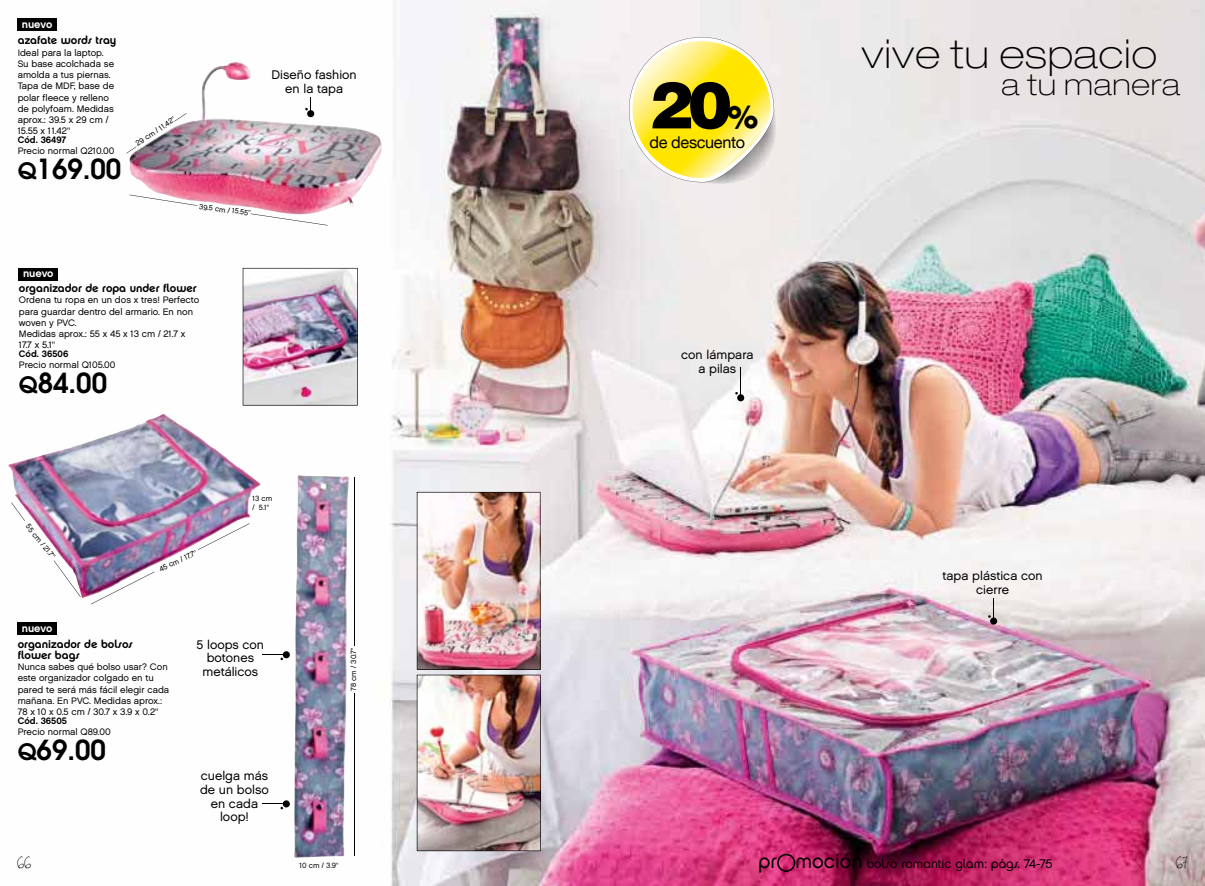
<style>
.page{position:relative;width:1205px;height:886px;background:#fff}
.page>*{position:absolute;margin:0;border:0;box-sizing:border-box;transform-origin:0 0}
.t1{font:900 65px "Helvetica LT Std";color:#000}
.t2{font:100 expanded 40px "Helvetica Neue";letter-spacing:.025em;color:#000}
.t3{font:100 expanded 30px "Helvetica Neue";letter-spacing:.025em;color:#000}
.t4{font:600 27.5px "Avant Garde";color:#000}
.t5{font:16.25px "Helvetica Neue";letter-spacing:-.02em;color:#000}
.t6{font:15px "Ebu Script";color:#000}
.t7{font:12.5px/13.8px "Chalet London Nineteen Sixty";color:#000;text-align:center}
.t8{font:12.5px "Chalet London Nineteen Seventy";color:#000}
.t9{font:11.25px/11.2px "Chalet New York Nineteen Seventy";color:#000}
.t10{font:10.88px "Chalet New York Nineteen Eighty";letter-spacing:-.01em;color:#fff}
.t11{font:9.38px/11.2px "Chalet London Nineteen Sixty";color:#000}
.t12{font:7.5px/8.8px "Chalet London Nineteen Sixty";color:#000}
.s1{font-family:"Chalet New York Nineteen Sixty"}
.s2{font-size:22.5px}
.s3{font-size:30px}
.s4{font-size:20px}
</style>
<div class="page">
<img style="left:17px;top:0;width:1188px;height:886px">
<svg style="left:126px;top:147px;width:3px;height:6px"></svg>
<svg style="left:130px;top:198px;width:67px;height:8px"></svg>
<svg style="left:251px;top:214px;width:77px;height:11px"></svg>
<hr style="left:354px;top:477px;width:1px;height:168px;background:#000">
<svg style="left:198px;top:523px;width:52px;height:27px"></svg>
<hr style="left:354px;top:693px;width:1px;height:163px;background:#000">
<svg style="left:91px;top:572px;width:64px;height:32px"></svg>
<svg style="left:54px;top:560px;width:27px;height:37px"></svg>
<svg style="left:15px;top:508px;width:10px;height:13px"></svg>
<img style="left:294px;top:475px;width:55px;height:383px">
<div style="left:18px;top:622px;width:39px;height:13px;background:#000"></div>
<div style="left:19px;top:268px;width:39px;height:13px;background:#000"></div>
<div style="left:18px;top:19px;width:39px;height:12px;background:#000"></div>
<svg style="left:305px;top:98px;width:10px;height:20px"></svg>
<svg style="left:735px;top:392px;width:10px;height:10px"></svg>
<hr style="left:740px;top:367px;width:1px;height:30px;background:#000">
<svg style="left:988px;top:598px;width:9px;height:27px"></svg>
<svg style="left:262px;top:800px;width:28px;height:9px"></svg>
<svg style="left:262px;top:651px;width:28px;height:9px"></svg>
<img style="left:695px;top:103px;width:83px;height:81px">
<svg style="left:622px;top:30px;width:153px;height:153px;background:#f6e87e"></svg>
<img style="left:8px;top:414px;width:156px;height:94px">
<img style="left:243px;top:268px;width:115px;height:137px">
<img style="left:417px;top:492px;width:124px;height:359px">
<img style="left:129px;top:62px;width:105px;height:136px">
<svg style="left:777px;top:854px;width:18px;height:18px"></svg>
<p class="t10" style="left:22px;top:17px;width:32px">nuevo</p>
<p class="t9" style="left:18px;top:35px;width:100px">azafate words tray</p>
<p class="t11" style="left:18px;top:47px;width:98px">Ideal para la laptop.<br>Su base acolchada se amolda a tus piernas.<br>Tapa de MDF, base de polar fleece y relleno de polyfoam. Medidas aprox.: 39.5 x 29 cm /<br>15.55 x 11.42''</p>
<p class="t11" style="left:18px;top:134px;width:98px"><span class="s1">Cód. 36497<br></span>Precio normal Q210.00</p>
<p class="t4" style="left:18px;top:151px;width:105px"><span class="s2">Q</span>169.00</p>
<p class="t12" style="left:134px;top:140px;width:47px;rotate:-34deg">29 cm / 11.42''</p>
<p class="t7" style="left:272px;top:68px;width:87px">Diseño fashion en la tapa</p>
<p class="t12" style="left:200px;top:202px;width:53px;rotate:7deg">39.5 cm / 15.55''</p>
<p class="t10" style="left:23px;top:266px;width:32px">nuevo</p>
<p class="t9" style="left:19px;top:283px;width:179px">organizador de ropa under flower</p>
<p class="t11" style="left:19px;top:294px;width:182px">Ordena tu ropa en un dos x tres! Perfecto para guardar dentro del armario. En non woven y PVC.<br>Medidas aprox.: 55 x 45 x 13 cm / 21.7 x<br>17.7 x 5.1''</p>
<p class="t11" style="left:19px;top:348px;width:98px"><span class="s1">Cód. 36506<br></span>Precio normal Q105.00</p>
<p class="t4" style="left:19px;top:365px;width:90px"><span class="s2">Q</span>84.00</p>
<p class="t12" style="left:31px;top:522px;width:44px;rotate:51deg">55 cm / 21.7''</p>
<p class="t10" style="left:22px;top:621px;width:32px">nuevo</p>
<p class="t12" style="left:158px;top:566px;width:42px;rotate:-26deg">45 cm / 17.7''</p>
<p class="t12" style="left:252px;top:494px;width:21px">13 cm / 5.1''</p>
<p class="t9" style="left:18px;top:638px;width:116px">organizador de bolsos flower bags</p>
<p class="t11" style="left:18px;top:661px;width:153px">Nunca sabes qué bolso usar? Con este organizador colgado en tu pared te será más fácil elegir cada mañana. En PVC. Medidas aprox.:<br>78 x 10 x 0.5 cm / 30.7 x 3.9 x 0.2''</p>
<p class="t11" style="left:18px;top:715px;width:95px"><span class="s1">Cód. 36505<br></span>Precio normal Q89.00</p>
<p class="t4" style="left:18px;top:732px;width:90px"><span class="s2">Q</span>69.00</p>
<p class="t7" style="left:197px;top:637px;width:69px">5 loops con botones metálicos</p>
<p class="t7" style="left:200px;top:769px;width:70px">cuelga más de un bolso en cada loop!</p>
<p class="t12" style="left:349px;top:691px;width:45px;rotate:-90deg">78 cm / 30.7''</p>
<p class="t1" style="left:649px;top:63px;width:110px">20<span class="s3">%</span></p>
<p class="t5" style="left:649px;top:132px;width:97px">de descuento</p>
<p class="t7" style="left:681px;top:348px;width:74px">con lámpara a pilas</p>
<p class="t2" style="left:861px;top:30px;width:297px">vive tu espacio</p>
<p class="t3" style="left:1001px;top:67px;width:180px">a tu manera</p>
<p class="t7" style="left:942px;top:569px;width:102px">tapa plástica con cierre</p>
<p class="t6" style="left:17px;top:853px;width:15px">66</p>
<p class="t8" style="left:758px;top:856px;width:296px"><span class="s4">pr moción</span> bolso romantic glam: págs. 74-75</p>
<p class="t6" style="left:1176px;top:854px;width:13px">67</p>
<p class="t12" style="left:300px;top:860px;width:40px">10 cm / 3.9''</p>
</div>
